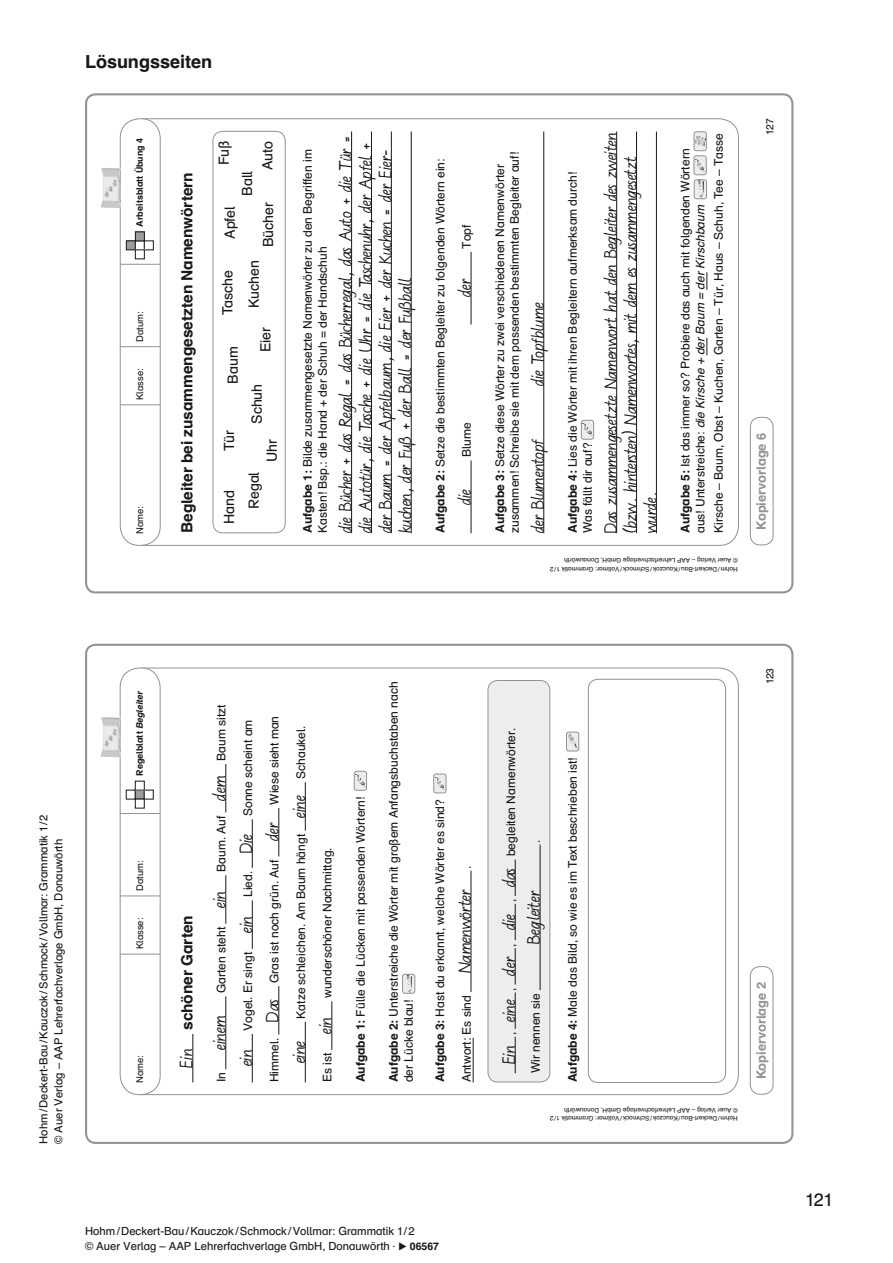
<style>
.page{position:relative;width:893px;height:1263px;background:#fff}
.page>*{position:absolute;margin:0;border:0;box-sizing:border-box;transform-origin:0 0}
.t1{font:18px/20px "Corsetta";color:#1a171b}
.t2{font:700 18px "Auer Schulbuch";letter-spacing:-.005em;color:#1a171b}
.t3{font:18px "Auer Schulbuch";color:#1a171b}
.t4{font:700 15.45px "Auer Schulbuch";letter-spacing:-.005em;color:#1a171b}
.t5{font:14.1px/24.5px "Auer Schulbuch";letter-spacing:-.01em;color:#1a171b}
.t6{font:700 12.9px "Auer Schulbuch";letter-spacing:-.005em;color:#929395}
.t7{font:12px/15px "Auer Schulbuch";color:#1a171b}
.t8{font:11.25px/15px "Auer Schulbuch";color:#1a171b}
.t9{font:700 10.5px "Auer Schulbuch";color:#1a171b}
.t10{font:10.2px "Auer Schulbuch";letter-spacing:-.035em;color:#1a171b}
.t11{font:9.45px "Auer Schulbuch";color:#1a171b}
.t12{font:700 9px "Auer Schulbuch";color:#1a171b}
.t13{font:6.45px/8.6px "Auer Schulbuch";color:#1a171b}
.s1{font-weight:700}
.s2{font-style:italic}
.s3{font-family:"Corsetta";font-weight:400;font-size:18px}
.s4{font-family:"Corsetta";font-size:18px}
.s5{font-size:10.5px}
</style>
<div class="page">
<div style="left:750px;top:966px;width:23px;height:129px;border:1px solid #929395;border-radius:10px"></div>
<svg style="left:146px;top:667px;width:593px;height:428px"></svg>
<div style="left:120px;top:668px;width:40px;height:427px;background:#fff;border-radius:19px"></div>
<div style="left:120px;top:667px;width:41px;height:428px;border:1px solid #929395;border-radius:19px"></div>
<hr style="left:120px;top:954px;width:40px;height:1px;background:#929395">
<hr style="left:120px;top:895px;width:40px;height:1px;background:#929395">
<hr style="left:120px;top:813px;width:40px;height:1px;background:#929395">
<div style="left:126px;top:790px;width:9px;height:9px;border:1px solid #1a171b"></div>
<div style="left:135px;top:790px;width:9px;height:9px;background:#9c9d9f"></div>
<div style="left:135px;top:790px;width:9px;height:9px;border:1px solid #1a171b"></div>
<div style="left:144px;top:790px;width:9px;height:9px;border:1px solid #1a171b"></div>
<div style="left:135px;top:781px;width:9px;height:9px;border:1px solid #1a171b"></div>
<div style="left:135px;top:799px;width:9px;height:9px;border:1px solid #1a171b"></div>
<img style="left:101px;top:717px;width:7px;height:36px">
<div style="left:588px;top:679px;width:138px;height:403px;background:#fff;border-radius:10px"></div>
<div style="left:588px;top:679px;width:138px;height:404px;border:1px solid #929395;border-radius:10px"></div>
<div style="left:85px;top:644px;width:708px;height:500px;border:2px solid #929395;border-radius:10px"></div>
<div style="left:750px;top:417px;width:23px;height:128px;border:1px solid #929395;border-radius:10px"></div>
<svg style="left:146px;top:118px;width:593px;height:428px"></svg>
<div style="left:120px;top:119px;width:40px;height:426px;background:#fff;border-radius:19px"></div>
<div style="left:120px;top:118px;width:41px;height:428px;border:1px solid #929395;border-radius:19px"></div>
<hr style="left:120px;top:404px;width:40px;height:1px;background:#929395">
<hr style="left:120px;top:346px;width:40px;height:1px;background:#929395">
<hr style="left:120px;top:264px;width:40px;height:1px;background:#929395">
<div style="left:126px;top:241px;width:9px;height:9px;background:#9c9d9f"></div>
<div style="left:126px;top:241px;width:9px;height:9px;border:1px solid #1a171b"></div>
<div style="left:144px;top:241px;width:9px;height:9px;border:1px solid #1a171b"></div>
<div style="left:135px;top:232px;width:9px;height:9px;background:#9c9d9f"></div>
<div style="left:135px;top:232px;width:9px;height:9px;border:1px solid #1a171b"></div>
<div style="left:135px;top:250px;width:9px;height:9px;border:1px solid #1a171b"></div>
<img style="left:101px;top:168px;width:7px;height:36px">
<div style="left:213px;top:131px;width:73px;height:402px;border:1px solid #929395;border-radius:10px"></div>
<div style="left:85px;top:93px;width:708px;height:500px;border:2px solid #929395;border-radius:10px"></div>
<h1 class="t2" style="left:85px;top:50px;width:129px">Lösungsseiten</h1>
<p class="t12" style="left:134px;top:227px;width:90px;rotate:-90deg">Arbeitsblatt Übung 4</p>
<p class="t11" style="left:134px;top:342px;width:32px;rotate:-90deg">Datum:</p>
<p class="t11" style="left:134px;top:400px;width:33px;rotate:-90deg">Klasse:</p>
<p class="t11" style="left:134px;top:534px;width:29px;rotate:-90deg">Name:</p>
<p class="t4" style="left:177px;top:533px;width:362px;rotate:-90deg">Begleiter bei zusammengesetzten Namenwörtern</p>
<p class="t5" style="left:211px;top:165px;width:26px;rotate:-90deg">Fuß</p>
<p class="t5" style="left:255px;top:170px;width:30px;rotate:-90deg">Auto</p>
<p class="t5" style="left:235px;top:196px;width:26px;rotate:-90deg">Ball</p>
<p class="t5" style="left:217px;top:239px;width:34px;rotate:-90deg">Apfel</p>
<p class="t5" style="left:256px;top:247px;width:46px;rotate:-90deg">Bücher</p>
<p class="t5" style="left:214px;top:308px;width:49px;line-height:26.4px;text-indent:-8px;rotate:-90deg">Tasche<br>Kuchen</p>
<p class="t5" style="left:220px;top:384px;width:38px;rotate:-90deg">Baum</p>
<p class="t5" style="left:217px;top:451px;width:22px;rotate:-90deg">Tür</p>
<p class="t5" style="left:253px;top:352px;width:26px;rotate:-90deg">Eier</p>
<p class="t5" style="left:244px;top:424px;width:42px;rotate:-90deg">Schuh</p>
<p class="t5" style="left:259px;top:462px;width:24px;rotate:-90deg">Uhr</p>
<p class="t5" style="left:217px;top:509px;width:38px;text-indent:-16px;rotate:-90deg">Hand<br>Regal</p>
<p class="t7" style="left:300px;top:533px;width:385px;rotate:-90deg"><span class="s1">Aufgabe 1:</span> Bilde zusammengesetzte Namenwörter zu den Begriffen im</p>
<p class="t7" style="left:315px;top:533px;width:288px;rotate:-90deg">Kasten! Bsp.: die Hand + der Schuh = der Handschuh</p>
<h1 class="t1" style="left:336px;top:533px;width:399px;rotate:-90deg">die Bücher + das Regal = das Bücherregal, das Auto + die Tür = die Autotür, die Tasche + die Uhr = die Taschenuhr, der Apfel + der Baum = der Apfelbaum, die Eier + der Kuchen = der Eier&shy;kuchen, der Fuß + der Ball = der Fußball</h1>
<p class="t7" style="left:432px;top:533px;width:376px;rotate:-90deg"><span class="s1">Aufgabe 2:</span> Setze die bestimmten Begleiter zu folgenden Wörtern ein:</p>
<p class="t7" style="left:459px;top:249px;width:26px;rotate:-90deg">Topf</p>
<h1 class="t1" style="left:455px;top:297px;width:20px;rotate:-90deg">der</h1>
<p class="t7" style="left:459px;top:457px;width:36px;rotate:-90deg">Blume</p>
<h1 class="t1" style="left:455px;top:505px;width:18px;rotate:-90deg">die</h1>
<p class="t7" style="left:492px;top:533px;width:383px;rotate:-90deg"><span class="s1">Aufgabe 3:</span> Setze diese Wörter zu zwei verschiedenen Namenwörter zusammen! Schreibe sie mit dem passenden bestimmten Begleiter auf!</p>
<h1 class="t1" style="left:528px;top:386px;width:86px;rotate:-90deg">die Topfblume</h1>
<h1 class="t1" style="left:528px;top:533px;width:97px;rotate:-90deg">der Blumentopf</h1>
<p class="t7" style="left:565px;top:533px;width:363px;rotate:-90deg"><span class="s1">Aufgabe 4:</span> Lies die Wörter mit ihren Begleitern aufmerksam durch!<br>Was fällt dir auf?</p>
<h1 class="t1" style="left:601px;top:533px;width:402px;rotate:-90deg">Das zusammengesetzte Namenwort hat den Begleiter des zweiten (bzw. hintersten) Namenwortes, mit dem es zusammengesetzt wurde.</h1>
<p class="t7" style="left:677px;top:533px;width:386px;rotate:-90deg"><span class="s1">Aufgabe 5:</span> Ist das immer so? Probiere das auch mit folgenden Wörtern aus! Unterstreiche: <span class="s2">die Kirsche + der Baum = der Kirschbaum</span></p>
<p class="t7" style="left:711px;top:533px;width:401px;rotate:-90deg">Kirsche – Baum, Obst – Kuchen, Garten – Tür, Haus – Schuh, Tee – Tasse</p>
<p class="t13" style="left:738px;top:573px;width:189px;rotate:-180deg">Hohm / Deckert-Bau / Kauczok / Schmock / Vollmar: Grammatik 1 / 2 © Auer Verlag – AAP Lehrerfachverlage GmbH, Donauwörth</p>
<p class="t10" style="left:763px;top:135px;width:18px;rotate:-90deg">127</p>
<p class="t6" style="left:753px;top:530px;width:99px;rotate:-90deg">Kopiervorlage 6</p>
<p class="t8" style="left:36px;top:1144px;width:331px;rotate:-90deg">Hohm/Deckert-Bau/Kauczok/Schmock/Vollmar: Grammatik 1/2 © Auer Verlag – AAP Lehrerfachverlage GmbH, Donauwörth</p>
<p class="t12" style="left:134px;top:776px;width:87px;rotate:-90deg">Regelblatt <span class="s2">Begleiter</span></p>
<p class="t11" style="left:134px;top:891px;width:32px;rotate:-90deg">Datum:</p>
<p class="t11" style="left:134px;top:949px;width:33px;rotate:-90deg">Klasse:</p>
<p class="t11" style="left:134px;top:1083px;width:29px;rotate:-90deg">Name:</p>
<p class="t4" style="left:177px;top:1067px;width:154px;rotate:-90deg"><span class="s3">Ein</span> schöner Garten</p>
<p class="t7" style="left:214px;top:993px;width:290px;rotate:-90deg">Garten steht <span class="s4">ein</span> Baum. Auf <span class="s4">dem</span> Baum sitzt</p>
<h1 class="t1" style="left:210px;top:1050px;width:35px;rotate:-90deg">einem</h1>
<p class="t7" style="left:214px;top:1082px;width:12px;rotate:-90deg">In</p>
<p class="t7" style="left:240px;top:1066px;width:348px;rotate:-90deg"><span class="s4">ein</span> Vogel. Er singt <span class="s4">ein</span> Lied. <span class="s4">Die</span> Sonne scheint am</p>
<p class="t7" style="left:267px;top:1082px;width:368px;rotate:-90deg">Himmel. <span class="s4">Das</span> Gras ist noch grün. Auf <span class="s4">der</span> Wiese sieht man</p>
<p class="t7" style="left:293px;top:1063px;width:339px;rotate:-90deg"><span class="s4">eine</span> Katze schleichen. Am Baum hängt <span class="s4">eine</span> Schaukel.</p>
<p class="t7" style="left:320px;top:998px;width:152px;rotate:-90deg">wunderschöner Nachmittag.</p>
<p class="t7" style="left:320px;top:1082px;width:67px;rotate:-90deg">Es ist <span class="s4">ein</span></p>
<p class="t7" style="left:353px;top:1082px;width:287px;rotate:-90deg"><span class="s1">Aufgabe 1:</span> Fülle die Lücken mit passenden Wörtern!</p>
<p class="t7" style="left:386px;top:1082px;width:402px;rotate:-90deg"><span class="s1">Aufgabe 2:</span> Unterstreiche die Wörter mit großem Anfangsbuchstaben nach der Lücke blau!</p>
<p class="t7" style="left:432px;top:1082px;width:285px;rotate:-90deg"><span class="s1">Aufgabe 3:</span> Hast du erkannt, welche Wörter es sind?</p>
<p class="t7" style="left:459px;top:869px;width:5px;rotate:-90deg">.</p>
<p class="t7" style="left:459px;top:1082px;width:195px;rotate:-90deg">Antwort: Es sind <span class="s4">Namenwörter</span></p>
<p class="t7" style="left:498px;top:1073px;width:347px;line-height:24.9px;text-indent:9px;rotate:-90deg"><span class="s4">Ein</span> , <span class="s4">eine</span> , <span class="s4">der</span> , <span class="s4">die</span> , <span class="s4">das</span> begleiten Namenwörter.<br>Wir nennen sie</p>
<p class="t7" style="left:528px;top:843px;width:5px;rotate:-90deg">.</p>
<h1 class="t1" style="left:524px;top:943px;width:54px;rotate:-90deg">Begleiter</h1>
<p class="t7" style="left:565px;top:1082px;width:327px;rotate:-90deg"><span class="s1">Aufgabe 4:</span> Male das Bild, so wie es im Text beschrieben ist!</p>
<p class="t13" style="left:738px;top:1123px;width:189px;rotate:-180deg">Hohm / Deckert-Bau / Kauczok / Schmock / Vollmar: Grammatik 1 / 2 © Auer Verlag – AAP Lehrerfachverlage GmbH, Donauwörth</p>
<p class="t10" style="left:763px;top:684px;width:18px;rotate:-90deg">123</p>
<p class="t6" style="left:753px;top:1079px;width:99px;rotate:-90deg">Kopiervorlage 2</p>
<p class="t8" style="left:85px;top:1223px;width:331px">Hohm/Deckert-Bau/Kauczok/Schmock/Vollmar: Grammatik 1/ 2 © Auer Verlag – AAP Lehrerfachverlage GmbH, Donauwörth <span class="s5">±</span></p>
<p class="t9" style="left:410px;top:1240px;width:31px">06567</p>
<h1 class="t3" style="left:805px;top:1189px;width:30px">121</h1>
</div>
